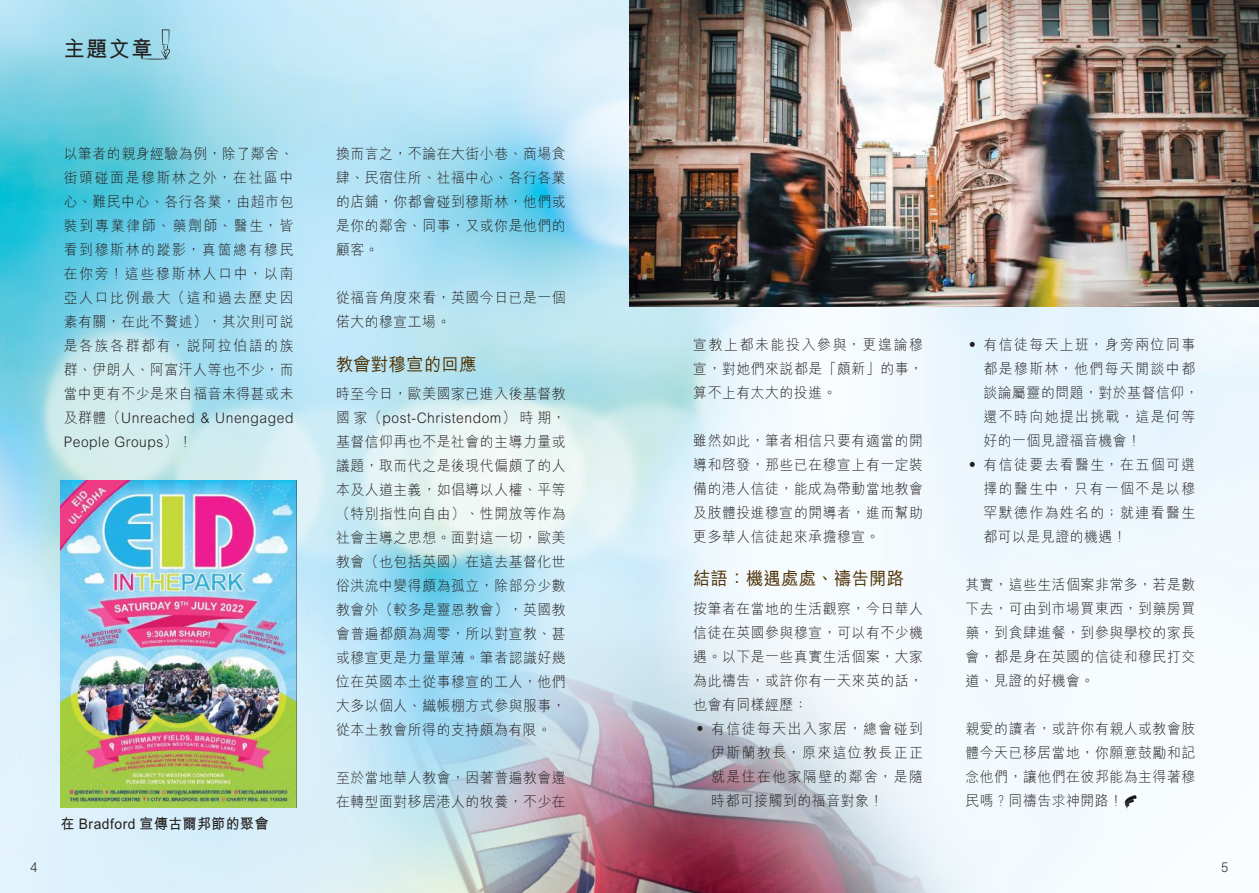
<style>
.page{position:relative;width:1259px;height:893px;background:#fff}
.page>*{position:absolute;margin:0;border:0;box-sizing:border-box;transform-origin:0 0}
.t1{font:700 22.2px "M Hei HK";color:#241f1f;scale:.95 1}
.t2{font:500 18px "M Hei HK";letter-spacing:.03em;color:#4b2f00;scale:.95 1}
.t3{font:300 14.55px/24px "M Hei HK";letter-spacing:.04em;color:#241f1f;text-align:justify;scale:.95 1}
.t4{font:300 14.55px/24px "M Hei HK";letter-spacing:.105em;color:#241f1f;scale:.95 1}
.t5{font:700 14.55px "M Hei HK";letter-spacing:.04em;color:#241f1f;scale:.95 1}
.t6{font:300 13.5px "M Hei HK";color:#241f1f;scale:.95 1}
</style>
<div class="page">
<img style="left:0;top:0;width:1259px;height:893px">
<img style="left:171px;top:581px;width:890px;height:312px">
<img style="left:629px;top:0;width:630px;height:306px">
<svg style="left:140px;top:29px;width:30px;height:31px"></svg>
<img style="left:1123px;top:794px;width:15px;height:15px">
<img style="left:61px;top:480px;width:235px;height:328px">
<h1 class="t1" style="left:64px;top:32px;width:95px">主題文章</h1>
<p class="t3" style="left:64px;top:141px;width:243px">以筆者的親身經驗為例，除了鄰舍、街頭碰面是穆斯林之外，在社區中心、難民中心、各行各業，由超市包裝到專業律師、藥劑師、醫生，皆看到穆斯林的蹤影，真箇總有穆民在你旁！這些穆斯林人口中，以南亞人口比例最大（這和過去歷史因素有關，在此不贅述），其次則可說是各族各群都有，說阿拉伯語的族群、伊朗人、阿富汗人等也不少，而當中更有不少是來自福音未得甚或未及群體（Unreached &amp; Unengaged People Groups）！</p>
<p class="t3" style="left:336px;top:141px;width:243px">換而言之，不論在大街小巷、商場食肆、民宿住所、社福中心、各行各業的店鋪，你都會碰到穆斯林，他們或是你的鄰舍、同事，又或你是他們的顧客。</p>
<p class="t3" style="left:336px;top:285px;width:243px">從福音角度來看，英國今日已是一個偌大的穆宣工場。</p>
<p class="t2" style="left:336px;top:351px;width:149px">教會對穆宣的回應</p>
<p class="t3" style="left:336px;top:381px;width:243px">時至今日，歐美國家已進入後基督教國家（post-Christendom）時期，基督信仰再也不是社會的主導力量或議題，取而代之是後現代偏頗了的人本及人道主義，如倡導以人權、平等（特別指性向自由）、性開放等作為社會主導之思想。面對這一切，歐美教會（也包括英國）在這去基督化世俗洪流中變得頗為孤立，除部分少數教會外（較多是靈恩教會），英國教會普遍都頗為凋零，所以對宣教、甚或穆宣更是力量單薄。筆者認識好幾位在英國本土從事穆宣的工人，他們大多以個人、織帳棚方式參與服事，從本土教會所得的支持頗為有限。</p>
<p class="t3" style="left:336px;top:765px;width:243px">至於當地華人教會，因著普遍教會還在轉型面對移居港人的牧養，不少在</p>
<p class="t5" style="left:61px;top:813px;width:220px">在 Bradford 宣傳古爾邦節的聚會</p>
<p class="t3" style="left:693px;top:332px;width:243px">宣教上都未能投入參與，更遑論穆宣，對她們來說都是「頗新」的事，算不上有太大的投進。</p>
<p class="t3" style="left:693px;top:428px;width:243px">雖然如此，筆者相信只要有適當的開導和啓發，那些已在穆宣上有一定裝備的港人信徒，能成為帶動當地教會及肢體投進穆宣的開導者，進而幫助更多華人信徒起來承擔穆宣。</p>
<p class="t2" style="left:693px;top:566px;width:223px">結語：機遇處處、禱告開路</p>
<p class="t3" style="left:693px;top:596px;width:243px">按筆者在當地的生活觀察，今日華人信徒在英國參與穆宣，可以有不少機遇。以下是一些真實生活個案，大家為此禱告，或許你有一天來英的話，也會有同樣經歷：</p>
<p class="t3" style="left:711px;top:716px;width:224px;text-indent:-18px">• 有信徒每天出入家居，總會碰到伊斯蘭教長，原來這位教長正正就是住在他家隔壁的鄰舍，是隨時都可接觸到的福音對象！</p>
<p class="t4" style="left:983px;top:332px;width:228px;text-indent:-18px">• 有信徒每天上班，身旁兩位同事都是穆斯林，他們每天閒談中都談論屬靈的問題，對於基督信仰，還不時向她提出挑戰，這是何等好的一個見證福音機會！</p>
<p class="t3" style="left:983px;top:452px;width:224px;text-indent:-18px">• 有信徒要去看醫生，在五個可選擇的醫生中，只有一個不是以穆罕默德作為姓名的；就連看醫生都可以是見證的機遇！</p>
<p class="t3" style="left:965px;top:572px;width:243px">其實，這些生活個案非常多，若是數下去，可由到市場買東西，到藥房買藥，到食肆進餐，到參與學校的家長會，都是身在英國的信徒和穆民打交道、見證的好機會。</p>
<p class="t3" style="left:965px;top:716px;width:243px">親愛的讀者，或許你有親人或教會肢體今天已移居當地，你願意鼓勵和記念他們，讓他們在彼邦能為主得著穆民嗎？同禱告求神開路！</p>
<p class="t6" style="left:31px;top:858px;width:9px">4</p>
<p class="t6" style="left:1221px;top:858px;width:9px">5</p>
</div>
